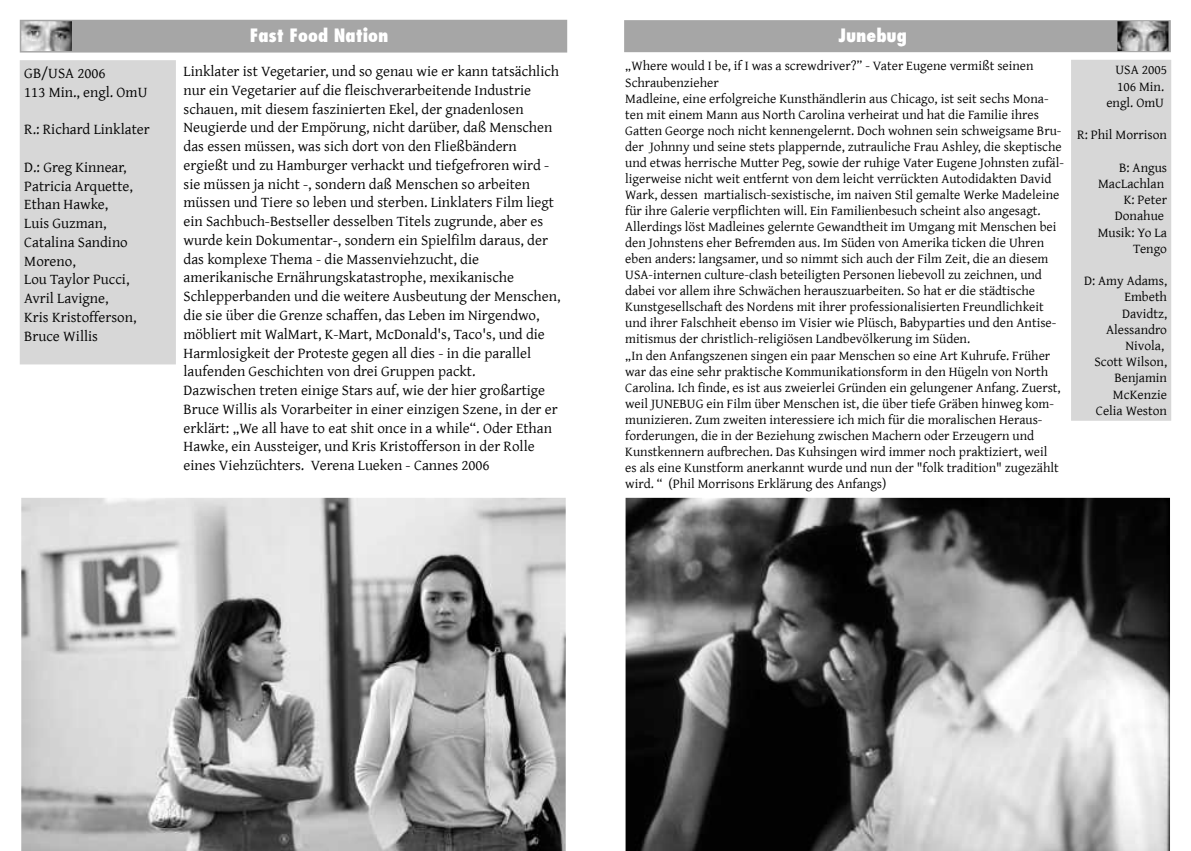
<style>
.page{position:relative;width:1191px;height:851px;background:#fff}
.page>*{position:absolute;margin:0;border:0;box-sizing:border-box;transform-origin:0 0}
.t1{font:18px "Fujiyama Extra Bold Plain";color:#fff}
.t2{font:15px/18.8px "Gentium";letter-spacing:.015em;color:#000}
.t3{font:15px "Gentium";letter-spacing:-.025em;color:#000}
.t4{font:13.5px/16px "Gentium";letter-spacing:.015em;color:#000}
.t5{font:13.5px "Gentium";letter-spacing:-.025em;color:#000}
.t6{font:13.5px "Gentium";letter-spacing:-.085em;color:#000}
.t7{font:13.5px "Gentium";letter-spacing:.04em;color:#000}
.t8{font:13.5px "Gentium";letter-spacing:.1em;color:#000}
</style>
<div class="page">
<div style="left:625px;top:21px;width:544px;height:30px;background:#a6a6a6"></div>
<div style="left:624px;top:20px;width:546px;height:32px;border:2px solid #a6a6a6"></div>
<div style="left:21px;top:21px;width:545px;height:30px;background:#a6a6a6"></div>
<div style="left:20px;top:20px;width:547px;height:33px;border:3px solid #a6a6a6"></div>
<img style="left:1117px;top:21px;width:51px;height:30px">
<img style="left:21px;top:21px;width:51px;height:30px">
<img style="left:21px;top:497px;width:545px;height:353px">
<div style="left:21px;top:62px;width:153px;height:301px;background:#d7d7d7"></div>
<div style="left:20px;top:60px;width:156px;height:304px;border:3px solid #d7d7d7"></div>
<img style="left:625px;top:497px;width:545px;height:353px">
<div style="left:1072px;top:61px;width:97px;height:358px;background:#d7d7d7"></div>
<div style="left:1071px;top:60px;width:100px;height:360px;border:3px solid #d7d7d7"></div>
<p class="t2" style="left:24px;top:64px;width:125px">GB/USA 2006<br>113 Min.,engl.Om U</p>
<p class="t3" style="left:24px;top:121px;width:127px">R.: Rich ard Link later</p>
<p class="t2" style="left:24px;top:158px;width:115px">D.: GregKinnear,<br>Patricia Arque tte,<br>EthanH awke,<br>Luis Guzm an,<br>Catalina Sandino<br>More no,<br>Lou Taylor Pucci,<br>AvrilLavigne ,<br>Kris Kristofferson,<br>Bruce W illis</p>
<h1 class="t1" style="left:250px;top:27px;width:140px">FastFood Nation</h1>
<h1 class="t1" style="left:838px;top:27px;width:70px">Juneb ug</h1>
<p class="t2" style="left:183px;top:62px;width:380px">Link later istVe ge tarier,und so ge nau w ie er k ann tatsäch lich nur ein Ve ge tarier aufdie fleisch verarbeite nde Industrie<br>sch auen,m itdiesem faszinierten Ek el,der gnadenlosen Neugierde und der Em pörung,nich tdarüber,daß Mensch en das essen m üssen,w as sich dortvon den Fließbändern<br>ergie ßtund zu H am burger verh ack tund tie fge frore n w ird - sie m üssen ja nich t-,sondern daß Mensch en so arbeiten<br>m üssen und Tiere so leben und sterben.Link laters Film liegt ein Sach buch -Bestseller desselben Titels zugrunde,aber es<br>w urde k ein Dok um entar-,sondern ein Spielfilm daraus,der das k om plexe Th em a - die Massenvieh zuch t,die<br>am erik anisch e Ernäh rungsk atastroph e,m exik anisch e<br>Sch lepperbanden und die w eitere Ausbeutungder Mensch en, die sie über die Grenze sch affen,das Leben im Nirgendw o,<br>m öbliertm itW alMart,K-Mart,McDonald's,Taco's,und die<br>H arm losigk eitder Proteste ge ge n alldies - in die paralle l laufe nde n Gesch ich te n von drei Gruppe n pack t.<br>Dazw isch e n tre te n einige Stars auf,w ie der h ier großartige Bruce W illis als Vorarbeiter in einer einzigen Szene,in der er erk lärt: „W e allh ave to e atsh itonce in a w h ile“ .Oder Eth an<br>H aw k e,ein Aussteiger,und Kris Kristofferson in der Rolle eines Vieh züch ters. Verena Luek en - Cannes 2006</p>
<p class="t4" style="left:625px;top:58px;width:443px">„W h ere w ould I be,ifI w as a screw driver?” - Vater Eugene verm ißtseinen<br>Sch raubenzieh er<br>Madleine,eine erfolgreich e Kunsth ändlerin aus Ch icago,istseitse ch s Mona-<br>te n m iteine m Mann aus North Carolina verh eiratund h atdie Fam ilie ih res Gatten George noch nich tk ennengelernt.Doch w oh nen sein sch w eigsam e Bru&shy;der Joh nny und seine stets plappernde,zutraulich e Frau Ash ley,die sk eptisch e und etw as h errisch e Mutter Peg,sow ie der ruh ige Vater Eugene Joh nsten zufäl&shy;ligerw eise nich tw eite ntferntvon de m leich tverrück te n Autodidak te n David<br>W ark ,dessen m artialisch -sexistisch e,im naiven Stilgem alte W erk e Madeleine für ih re Galerie verpflich te n w ill.Ein Fam ilie nbesuch sch eintalso angesagt.<br>Allerdings löstMadleines gelernte Gew andth eitim Um gangm itMensch en bei den Joh nstens eh er Befrem den aus.Im Süden von Am erik a tick en die Uh ren eben anders: langsam er,und so nim m tsich auch der Film Z eit,die an diesem USA-internen culture-clash beteiligten Personen liebevollzu zeich nen,und dabei vor allem ih re Sch w äch en h erauszuarbeiten.So h ater die städtisch e Kunstgese llsch aftdes Norde ns m itih rer professionalisierte n Fre undlich k eit und ih rer Falsch h eitebenso im Visier w ie Plüsch ,Babyparties und den Antise&shy;m itism us der ch ristlich -religiösen Landbevölk erung im Süden.<br>„In den Anfangszenen singen ein paar Mensch en so eine ArtKuh rufe.Früh er<br>w ar das eine seh r prak tisch e Kom m unik ationsform in den H ügeln von North Carolina.Ich finde,es istaus zw eierlei Gründe n ein ge lunge ner Anfang.Z uerst, w eilJUNEBUGein Film über Mensch en ist,die über tiefe Gräben h inw egk om -<br>m unizieren.Z um zw eiten interessiere ich m ich für die m oralisch en H eraus&shy;forderungen,die in der Bezieh ungzw isch en Mach ern oder Erzeugern und Kunstk ennern aufbrech en.Das Kuh singen w ird im m er noch prak tiziert,w eil es als eine Kunstform anerk anntw urde und nun der "folk tradition" zugezäh lt w ird.“ (Ph ilMorrisons Erk lärung des Anfangs)</p>
<p class="t4" style="left:1106px;top:62px;width:63px;text-align:right">USA 2005<br>106 Min. engl.Om U</p>
<p class="t4" style="left:1077px;top:127px;width:91px">R: Ph ilMorrison</p>
<p class="t4" style="left:1119px;top:160px;width:49px">B: Angus</p>
<p class="t6" style="left:1098px;top:176px;width:67px">M acLach lan</p>
<p class="t4" style="left:1123px;top:192px;width:45px">K:Peter</p>
<p class="t4" style="left:1114px;top:208px;width:49px">Donah ue</p>
<p class="t4" style="left:1097px;top:224px;width:71px">Musik : Yo La</p>
<p class="t4" style="left:1133px;top:241px;width:36px">Te ngo</p>
<p class="t4" style="left:1084px;top:273px;width:86px">D: Am y Adam s,</p>
<p class="t4" style="left:1124px;top:289px;width:40px">Em beth</p>
<p class="t5" style="left:1122px;top:306px;width:48px">Davidtz,</p>
<p class="t7" style="left:1106px;top:322px;width:63px">Alessandro</p>
<p class="t4" style="left:1125px;top:338px;width:41px">Nivola,</p>
<p class="t5" style="left:1094px;top:354px;width:76px">ScottW ilson,</p>
<p class="t4" style="left:1114px;top:370px;width:54px">Be njam in</p>
<p class="t8" style="left:1113px;top:387px;width:54px">McKenzie</p>
<p class="t5" style="left:1095px;top:403px;width:72px">Ce lia W eston</p>
</div>
